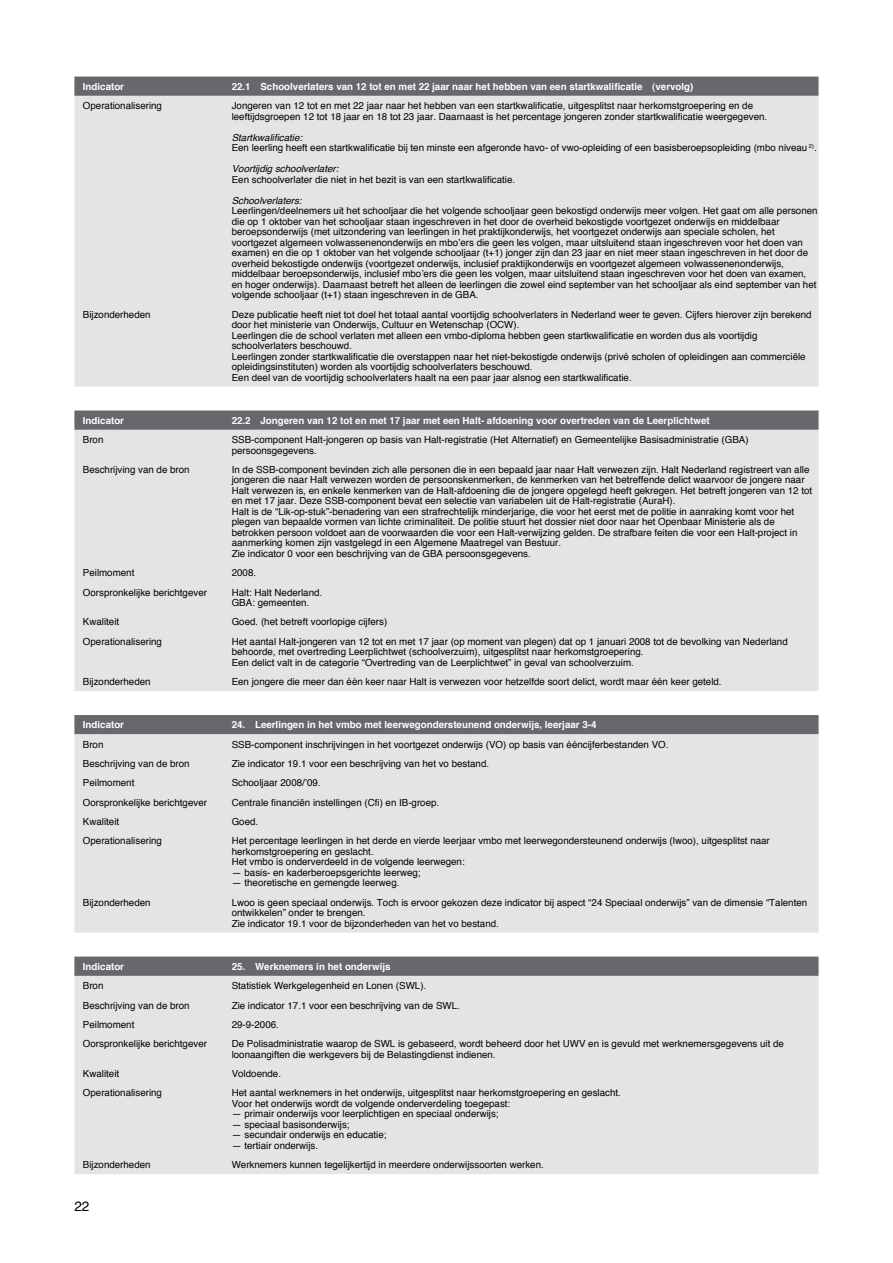
<style>
.page{position:relative;width:893px;height:1263px;background:#fff}
.page>*{position:absolute;margin:0;border:0;box-sizing:border-box;transform-origin:0 0}
.t1{font:13.5px "Helvetica";color:#000}
.t2{font:9.75px/10.5px "Helvetica";color:#000}
.t3{font:700 9.75px "Helvetica";color:#fff}
.t4{font:italic 9.75px "Helvetica";color:#000}
.s1{font-style:italic}
</style>
<div class="page">
<div style="left:74px;top:77px;width:745px;height:19px;background:#68676c"></div>
<div style="left:74px;top:96px;width:745px;height:290px;background:#e3e4e6"></div>
<svg style="left:74px;top:410px;width:745px;height:20px;background:#6e6d71"></svg>
<div style="left:74px;top:430px;width:745px;height:261px;background:#e3e4e6"></div>
<div style="left:74px;top:715px;width:745px;height:19px;background:#68676c"></div>
<div style="left:74px;top:734px;width:745px;height:198px;background:#e3e4e6"></div>
<svg style="left:74px;top:956px;width:745px;height:20px;background:#6d6c71"></svg>
<div style="left:74px;top:976px;width:745px;height:198px;background:#e3e4e6"></div>
<p class="t3" style="left:83px;top:79px;width:43px">Indicator</p>
<p class="t3" style="left:232px;top:79px;width:463px">22.1 Schoolverlaters van 12 tot en met 22 jaar naar het hebben van een startkwalificatie (vervolg)</p>
<p class="t2" style="left:83px;top:101px;width:81px">Operationalisering</p>
<p class="t2" style="left:232px;top:101px;width:537px">Jongeren van 12 tot en met 22 jaar naar het hebben van een startkwalificatie, uitgesplitst naar herkomstgroepering en de leeftijdsgroepen 12 tot 18 jaar en 18 tot 23 jaar. Daarnaast is het percentage jongeren zonder startkwalificatie weergegeven.</p>
<p class="t2" style="left:232px;top:132px;width:586px"><span class="s1">Startkwalificatie:<br></span>Een leerling heeft een startkwalificatie bij ten minste een afgeronde havo- of vwo-opleiding of een basisberoepsopleiding (mbo niveau <sup>2)</sup>.</p>
<p class="t4" style="left:232px;top:161px;width:108px">Voortijdig schoolverlater:</p>
<p class="t2" style="left:232px;top:174px;width:285px">Een schoolverlater die niet in het bezit is van een startkwalificatie.</p>
<p class="t4" style="left:232px;top:193px;width:71px">Schoolverlaters:</p>
<p class="t2" style="left:232px;top:206px;width:587px">Leerlingen/deelnemers uit het schooljaar die het volgende schooljaar geen bekostigd onderwijs meer volgen. Het gaat om alle personen die op 1 oktober van het schooljaar staan ingeschreven in het door de overheid bekostigde voortgezet onderwijs en middelbaar beroepsonderwijs (met uitzondering van leerlingen in het praktijkonderwijs, het voortgezet onderwijs aan speciale scholen, het voortgezet algemeen volwassenenonderwijs en mbo’ers die geen les volgen, maar uitsluitend staan ingeschreven voor het doen van examen) en die op 1 oktober van het volgende schooljaar (t+1) jonger zijn dan 23 jaar en niet meer staan ingeschreven in het door de overheid bekostigde onderwijs (voortgezet onderwijs, inclusief praktijkonderwijs en voortgezet algemeen volwassenenonderwijs, middelbaar beroepsonderwijs, inclusief mbo’ers die geen les volgen, maar uitsluitend staan ingeschreven voor het doen van examen, en hoger onderwijs). Daarnaast betreft het alleen de leerlingen die zowel eind september van het schooljaar als eind september van het volgende schooljaar (t+1) staan ingeschreven in de GBA.</p>
<p class="t2" style="left:83px;top:309px;width:69px">Bijzonderheden</p>
<p class="t2" style="left:232px;top:309px;width:581px">Deze publicatie heeft niet tot doel het totaal aantal voortijdig schoolverlaters in Nederland weer te geven. Cijfers hierover zijn berekend door het ministerie van Onderwijs, Cultuur en Wetenschap (OCW).<br>Leerlingen die de school verlaten met alleen een vmbo-diploma hebben geen startkwalificatie en worden dus als voortijdig schoolverlaters beschouwd.<br>Leerlingen zonder startkwalificatie die overstappen naar het niet-bekostigde onderwijs (privé scholen of opleidingen aan commerciële opleidingsinstituten) worden als voortijdig schoolverlaters beschouwd.<br>Een deel van de voortijdig schoolverlaters haalt na een paar jaar alsnog een startkwalificatie.</p>
<p class="t3" style="left:83px;top:412px;width:43px">Indicator</p>
<p class="t3" style="left:232px;top:412px;width:479px">22.2 Jongeren van 12 tot en met 17 jaar met een Halt- afdoening voor overtreden van de Leerplichtwet</p>
<p class="t2" style="left:83px;top:435px;width:22px">Bron</p>
<p class="t2" style="left:232px;top:435px;width:518px">SSB-component Halt-jongeren op basis van Halt-registratie (Het Alternatief) en Gemeentelijke Basisadministratie (GBA) persoonsgegevens.</p>
<p class="t2" style="left:83px;top:465px;width:108px">Beschrijving van de bron</p>
<p class="t2" style="left:232px;top:465px;width:582px">In de SSB-component bevinden zich alle personen die in een bepaald jaar naar Halt verwezen zijn. Halt Nederland registreert van alle jongeren die naar Halt verwezen worden de persoonskenmerken, de kenmerken van het betreffende delict waarvoor de jongere naar Halt verwezen is, en enkele kenmerken van de Halt-afdoening die de jongere opgelegd heeft gekregen. Het betreft jongeren van 12 tot en met 17 jaar. Deze SSB-component bevat een selectie van variabelen uit de Halt-registratie (AuraH).<br>Halt is de “Lik-op-stuk”-benadering van een strafrechtelijk minderjarige, die voor het eerst met de politie in aanraking komt voor het plegen van bepaalde vormen van lichte criminaliteit. De politie stuurt het dossier niet door naar het Openbaar Ministerie als de betrokken persoon voldoet aan de voorwaarden die voor een Halt-verwijzing gelden. De strafbare feiten die voor een Halt-project in aanmerking komen zijn vastgelegd in een Algemene Maatregel van Bestuur.<br>Zie indicator 0 voor een beschrijving van de GBA persoonsgegevens.</p>
<p class="t2" style="left:83px;top:568px;width:53px">Peilmoment</p>
<p class="t2" style="left:232px;top:568px;width:26px">2008.</p>
<p class="t2" style="left:83px;top:587px;width:126px">Oorspronkelijke berichtgever</p>
<p class="t2" style="left:232px;top:587px;width:92px">Halt: Halt Nederland.<br>GBA: gemeenten.</p>
<p class="t2" style="left:83px;top:617px;width:38px">Kwaliteit</p>
<p class="t2" style="left:232px;top:617px;width:157px">Goed. (het betreft voorlopige cijfers)</p>
<p class="t2" style="left:83px;top:636px;width:81px">Operationalisering</p>
<p class="t2" style="left:232px;top:636px;width:558px">Het aantal Halt-jongeren van 12 tot en met 17 jaar (op moment van plegen) dat op 1 januari 2008 tot de bevolking van Nederland behoorde, met overtreding Leerplichtwet (schoolverzuim), uitgesplitst naar herkomstgroepering.<br>Een delict valt in de categorie “Overtreding van de Leerplichtwet” in geval van schoolverzuim.</p>
<p class="t2" style="left:83px;top:677px;width:69px">Bijzonderheden</p>
<p class="t2" style="left:232px;top:677px;width:491px">Een jongere die meer dan één keer naar Halt is verwezen voor hetzelfde soort delict, wordt maar één keer geteld.</p>
<p class="t3" style="left:83px;top:717px;width:43px">Indicator</p>
<p class="t3" style="left:232px;top:717px;width:366px">24. Leerlingen in het vmbo met leerwegondersteunend onderwijs, leerjaar 3-4</p>
<p class="t2" style="left:83px;top:739px;width:22px">Bron</p>
<p class="t2" style="left:232px;top:739px;width:438px">SSB-component inschrijvingen in het voortgezet onderwijs (VO) op basis van ééncijferbestanden VO.</p>
<p class="t2" style="left:83px;top:759px;width:108px">Beschrijving van de bron</p>
<p class="t2" style="left:232px;top:759px;width:259px">Zie indicator 19.1 voor een beschrijving van het vo bestand.</p>
<p class="t2" style="left:83px;top:778px;width:53px">Peilmoment</p>
<p class="t2" style="left:232px;top:778px;width:90px">Schooljaar 2008/’09.</p>
<p class="t2" style="left:83px;top:797px;width:126px">Oorspronkelijke berichtgever</p>
<p class="t2" style="left:232px;top:797px;width:209px">Centrale financiën instellingen (Cfi) en IB-groep.</p>
<p class="t2" style="left:83px;top:816px;width:38px">Kwaliteit</p>
<p class="t2" style="left:232px;top:816px;width:28px">Goed.</p>
<p class="t2" style="left:83px;top:836px;width:81px">Operationalisering</p>
<p class="t2" style="left:232px;top:836px;width:540px">Het percentage leerlingen in het derde en vierde leerjaar vmbo met leerwegondersteunend onderwijs (lwoo), uitgesplitst naar herkomstgroepering en geslacht.<br>Het vmbo is onderverdeeld in de volgende leerwegen:</p>
<p class="t2" style="left:232px;top:867px;width:190px">— basis- en kaderberoepsgerichte leerweg;</p>
<p class="t2" style="left:232px;top:878px;width:169px">— theoretische en gemengde leerweg.</p>
<p class="t2" style="left:83px;top:897px;width:69px">Bijzonderheden</p>
<p class="t2" style="left:232px;top:897px;width:577px">Lwoo is geen speciaal onderwijs. Toch is ervoor gekozen deze indicator bij aspect “24 Speciaal onderwijs” van de dimensie “Talenten ontwikkelen” onder te brengen.<br>Zie indicator 19.1 voor de bijzonderheden van het vo bestand.</p>
<p class="t3" style="left:83px;top:958px;width:43px">Indicator</p>
<p class="t3" style="left:232px;top:958px;width:160px">25. Werknemers in het onderwijs</p>
<p class="t2" style="left:83px;top:981px;width:22px">Bron</p>
<p class="t2" style="left:232px;top:981px;width:196px">Statistiek Werkgelegenheid en Lonen (SWL).</p>
<p class="t2" style="left:83px;top:1000px;width:108px">Beschrijving van de bron</p>
<p class="t2" style="left:232px;top:1000px;width:230px">Zie indicator 17.1 voor een beschrijving van de SWL.</p>
<p class="t2" style="left:83px;top:1019px;width:53px">Peilmoment</p>
<p class="t2" style="left:232px;top:1019px;width:49px">29-9-2006.</p>
<p class="t2" style="left:83px;top:1039px;width:126px">Oorspronkelijke berichtgever</p>
<p class="t2" style="left:232px;top:1039px;width:554px">De Polisadministratie waarop de SWL is gebaseerd, wordt beheerd door het UWV en is gevuld met werknemersgegevens uit de loonaangiften die werkgevers bij de Belastingdienst indienen.</p>
<p class="t2" style="left:83px;top:1068px;width:38px">Kwaliteit</p>
<p class="t2" style="left:232px;top:1068px;width:51px">Voldoende.</p>
<p class="t2" style="left:83px;top:1088px;width:81px">Operationalisering</p>
<p class="t2" style="left:232px;top:1088px;width:391px">Het aantal werknemers in het onderwijs, uitgesplitst naar herkomstgroepering en geslacht.<br>Voor het onderwijs wordt de volgende onderverdeling toegepast:</p>
<p class="t2" style="left:232px;top:1109px;width:268px">— primair onderwijs voor leerplichtigen en speciaal onderwijs;</p>
<p class="t2" style="left:232px;top:1119px;width:119px">— speciaal basisonderwijs;</p>
<p class="t2" style="left:232px;top:1130px;width:156px">— secundair onderwijs en educatie;</p>
<p class="t2" style="left:232px;top:1140px;width:88px">— tertiair onderwijs.</p>
<p class="t2" style="left:83px;top:1160px;width:69px">Bijzonderheden</p>
<p class="t2" style="left:232px;top:1160px;width:314px">Werknemers kunnen tegelijkertijd in meerdere onderwijssoorten werken.</p>
<h1 class="t1" style="left:74px;top:1195px;width:17px">22</h1>
</div>
